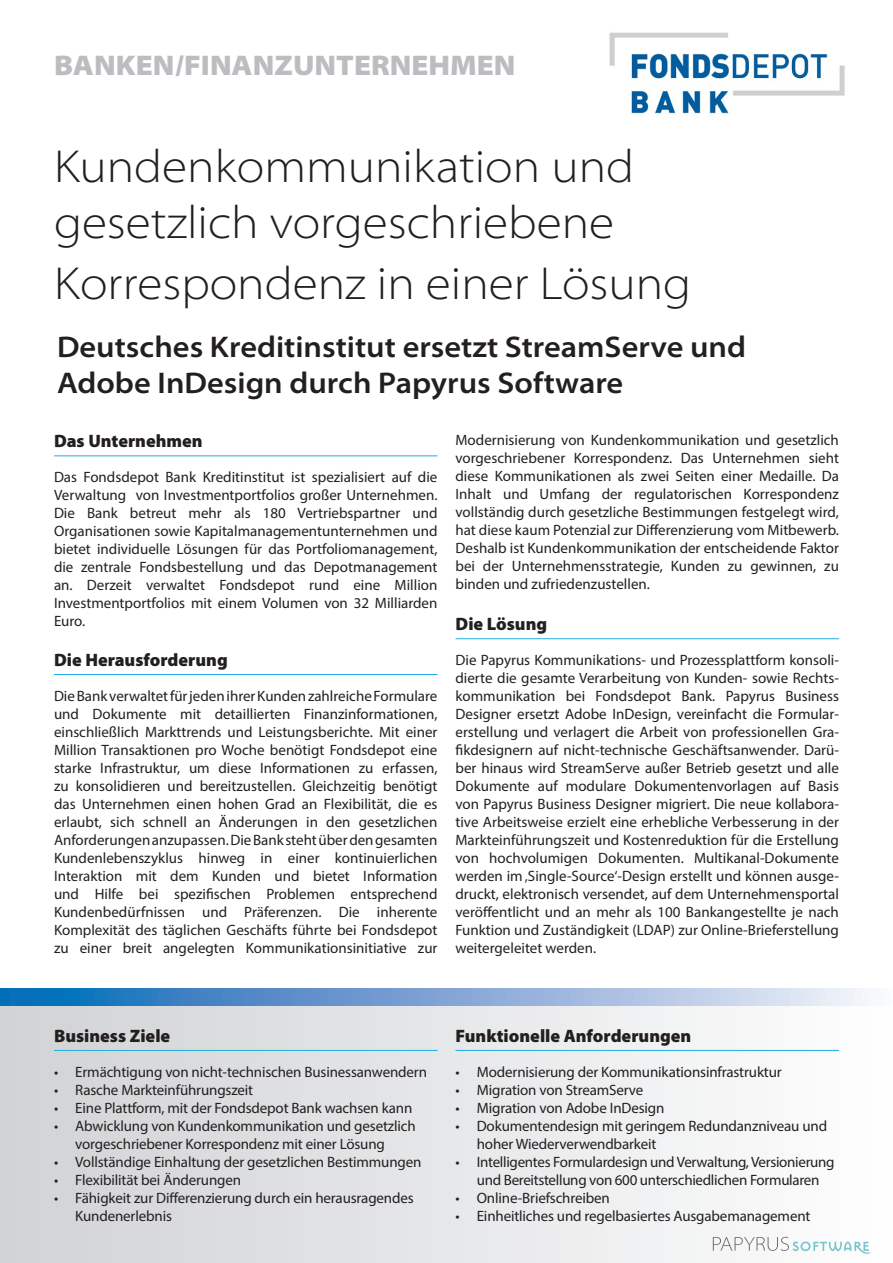
<style>
.page{position:relative;width:893px;height:1263px;background:#fff}
.page>*{position:absolute;margin:0;border:0;box-sizing:border-box;transform-origin:0 0}
.t1{font:300 semi-expanded 46.5px/55.8px "Myriad Pro";color:#231f20}
.t2{font:600 semi-expanded 30px/36px "Myriad Pro";color:#231f20}
.t3{font:900 semi-expanded 28.5px "Myriad Pro";color:#bcbdc0}
.t4{font:900 18px "Myriad Pro";color:#231f20}
.t5{font:15px/18px "Myriad Pro";letter-spacing:-.01em;color:#231f20;text-align:justify}
</style>
<div class="page">
<div style="left:0;top:1005px;width:893px;height:258px;background:linear-gradient(to right,#d0d2d4,#fdfefe)"></div>
<hr style="left:54px;top:455px;width:383px;height:1px;background:#1fafe2">
<hr style="left:54px;top:674px;width:383px;height:1px;background:#1fafe2">
<hr style="left:455px;top:638px;width:384px;height:1px;background:#1fafe2">
<hr style="left:54px;top:1050px;width:383px;height:1px;background:#1fafe2">
<hr style="left:455px;top:1050px;width:384px;height:1px;background:#1fafe2">
<svg style="left:0;top:988px;width:869px;height:17px;background:#7ca7d5"></svg>
<svg style="left:713px;top:1237px;width:157px;height:17px"></svg>
<img style="left:609px;top:32px;width:236px;height:82px">
<h3 class="t3" style="left:54px;top:49px;width:463px">BANKEN/FINANZUNTERNEHMEN</h3>
<h1 class="t1" style="left:54px;top:140px;width:582px">Kundenkommunikation und gesetzlich vorgeschriebene</h1>
<h1 class="t1" style="left:54px;top:257px;width:639px">Korrespondenz in einer Lösung</h1>
<h2 class="t2" style="left:57px;top:329px;width:691px">Deutsches Kreditinstitut ersetzt StreamServe und<br>Adobe InDesign durch Papyrus Software</h2>
<p class="t4" style="left:54px;top:431px;width:150px">Das Unternehmen</p>
<p class="t5" style="left:54px;top:468px;width:385px">Das Fondsdepot Bank Kreditinstitut ist spezialisiert auf die Verwaltung von Investmentportfolios großer Unternehmen.<br>Die Bank betreut mehr als 180 Vertriebspartner und Organisationen sowie Kapitalmanagementunternehmen und bietet individuelle Lösungen für das Portfoliomanagement, die zentrale Fondsbestellung und das Depotmanagement an. Derzeit verwaltet Fondsdepot rund eine Million Investmentportfolios mit einem Volumen von 32 Milliarden Euro.</p>
<p class="t4" style="left:54px;top:649px;width:175px">Die Herausforderung</p>
<p class="t5" style="left:54px;top:686px;width:385px">Die Bank verwaltet für jeden ihrer Kunden zahlreiche Formulare und Dokumente mit detaillierten Finanzinformationen, einschließlich Markttrends und Leistungsberichte. Mit einer Million Transaktionen pro Woche benötigt Fondsdepot eine starke Infrastruktur, um diese Informationen zu erfassen, zu konsolidieren und bereitzustellen. Gleichzeitig benötigt das Unternehmen einen hohen Grad an Flexibilität, die es erlaubt, sich schnell an Änderungen in den gesetzlichen Anforderungen anzupassen. Die Bank steht über den gesamten Kundenlebenszyklus hinweg in einer kontinuierlichen Interaktion mit dem Kunden und bietet Information und Hilfe bei spezifischen Problemen entsprechend Kundenbedürfnissen und Präferenzen. Die inherente Komplexität des täglichen Geschäfts führte bei Fondsdepot zu einer breit angelegten Kommunikationsinitiative zur</p>
<p class="t5" style="left:455px;top:430px;width:385px">Modernisierung von Kundenkommunikation und gesetzlich vorgeschriebener Korrespondenz. Das Unternehmen sieht diese Kommunikationen als zwei Seiten einer Medaille. Da Inhalt und Umfang der regulatorischen Korrespondenz vollständig durch gesetzliche Bestimmungen festgelegt wird, hat diese kaum Potenzial zur Differenzierung vom Mitbewerb.<br>Deshalb ist Kundenkommunikation der entscheidende Faktor bei der Unternehmensstrategie, Kunden zu gewinnen, zu binden und zufriedenzustellen.</p>
<p class="t4" style="left:455px;top:613px;width:93px">Die Lösung</p>
<p class="t5" style="left:455px;top:651px;width:385px">Die Papyrus Kommunikations- und Prozessplattform konsoli&shy;dierte die gesamte Verarbeitung von Kunden- sowie Rechts&shy;kommunikation bei Fondsdepot Bank. Papyrus Business Designer ersetzt Adobe InDesign, vereinfacht die Formular&shy;erstellung und verlagert die Arbeit von professionellen Gra&shy;fikdesignern auf nicht-technische Geschäftsanwender. Darü&shy;ber hinaus wird StreamServe außer Betrieb gesetzt und alle Dokumente auf modulare Dokumentenvorlagen auf Basis von Papyrus Business Designer migriert. Die neue kollabora&shy;tive Arbeitsweise erzielt eine erhebliche Verbesserung in der Markteinführungszeit und Kostenreduktion für die Erstellung von hochvolumigen Dokumenten. Multikanal-Dokumente werden im ‚Single-Source‘-Design erstellt und können ausge&shy;druckt, elektronisch versendet, auf dem Unternehmensportal veröffentlicht und an mehr als 100 Bankangestellte je nach Funktion und Zuständigkeit (LDAP) zur Online-Brieferstellung weitergeleitet werden.</p>
<p class="t4" style="left:54px;top:1025px;width:118px">Business Ziele</p>
<p class="t5" style="left:54px;top:1062px;width:375px">• Ermächtigung von nicht-technischen Businessanwendern</p>
<p class="t5" style="left:54px;top:1080px;width:201px">• Rasche Markteinführungszeit</p>
<p class="t5" style="left:54px;top:1098px;width:360px">• Eine Plattform, mit der Fondsdepot Bank wachsen kann</p>
<p class="t5" style="left:75px;top:1116px;width:342px;text-indent:-21px">• Abwicklung von Kundenkommunikation und gesetzlich vorgeschriebener Korrespondenz mit einer Lösung</p>
<p class="t5" style="left:54px;top:1152px;width:369px">• Vollständige Einhaltung der gesetzlichen Bestimmungen</p>
<p class="t5" style="left:54px;top:1170px;width:189px">• Flexibilität bei Änderungen</p>
<p class="t5" style="left:75px;top:1188px;width:340px;text-indent:-21px">• Fähigkeit zur Differenzierung durch ein herausragendes<br>Kundenerlebnis</p>
<p class="t4" style="left:455px;top:1025px;width:237px">Funktionelle Anforderungen</p>
<p class="t5" style="left:455px;top:1062px;width:328px">• Modernisierung der Kommunikationsinfrastruktur</p>
<p class="t5" style="left:455px;top:1080px;width:189px">• Migration von StreamServe</p>
<p class="t5" style="left:455px;top:1098px;width:210px">• Migration von Adobe InDesign</p>
<p class="t5" style="left:477px;top:1116px;width:352px;text-indent:-21px">• Dokumentendesign mit geringem Redundanzniveau und hoher Wiederverwendbarkeit</p>
<p class="t5" style="left:455px;top:1152px;width:381px;text-align:center">• Intelligentes Formulardesign und Verwaltung, Versionierung und Bereitstellung von 600 unterschiedlichen Formularen</p>
<p class="t5" style="left:455px;top:1188px;width:156px">• Online-Briefschreiben</p>
<p class="t5" style="left:455px;top:1206px;width:356px">• Einheitliches und regelbasiertes Ausgabemanagement</p>
</div>
